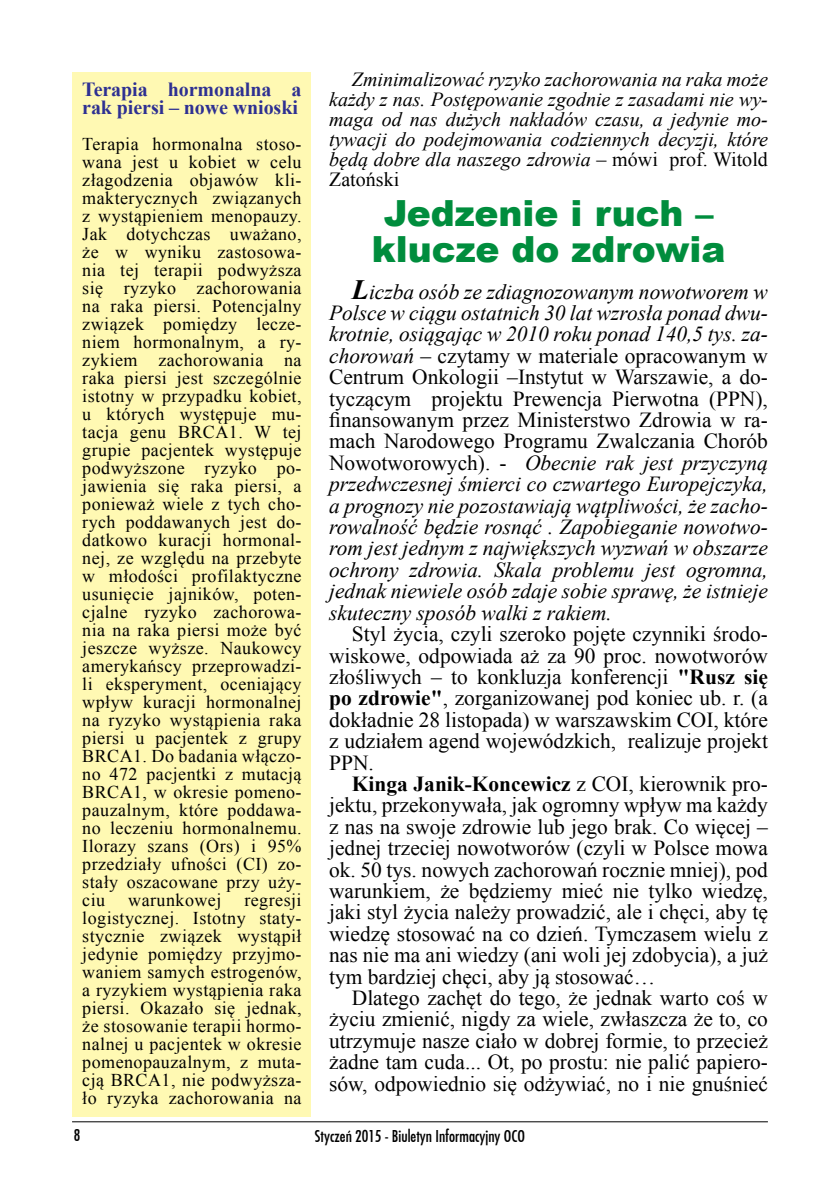
<style>
.page{position:relative;width:840px;height:1191px;background:#fff}
.page>*{position:absolute;margin:0;border:0;box-sizing:border-box;transform-origin:0 0}
.t1{font:900 36px/36px "Arial";color:#008d3d;text-align:center}
.t2{font:21.4px/21.4px "Times New Roman";color:#000;text-align:justify}
.t3{font:italic 21.4px/21.4px "Times New Roman";color:#000;text-align:justify}
.t4{font:italic 20px/20px "Times New Roman";color:#000;text-align:justify}
.t5{font:700 20px/18px "Times New Roman";letter-spacing:-.005em;color:#2e3092}
.t6{font:18px/18px "Times New Roman";letter-spacing:.025em;color:#000;text-align:justify}
.t7{font:16px "Fujiyama";color:#000}
.s1{font-style:normal}
.s2{font-weight:700;font-size:28px}
.s3{font-weight:700}
</style>
<div class="page">
<hr style="left:72px;top:1121px;width:695px;height:1px;background:#000">
<div style="left:72px;top:72px;width:238px;height:1045px;background:#fff9b3"></div>
<p class="t5" style="left:82px;top:79px;width:221px">Terapia hormonalna a rak piersi – nowe wnioski</p>
<p class="t6" style="left:82px;top:134px;width:221px">Terapia hormonalna stoso&shy;wana jest u kobiet w celu złagodzenia objawów kli&shy;makterycznych związanych z wystąpieniem menopauzy.<br>Jak dotychczas uważano, że w wyniku zastosowa&shy;nia tej terapii podwyższa się ryzyko zachorowania na raka piersi. Potencjalny związek pomiędzy lecze&shy;niem hormonalnym, a ry&shy;zykiem zachorowania na raka piersi jest szczególnie istotny w przypadku kobiet, u których występuje mu&shy;tacja genu BRCA1. W tej grupie pacjentek występuje podwyższone ryzyko po&shy;jawienia się raka piersi, a ponieważ wiele z tych cho&shy;rych poddawanych jest do&shy;datkowo kuracji hormonal&shy;nej, ze względu na przebyte w młodości profilaktyczne usunięcie jajników, poten&shy;cjalne ryzyko zachorowa&shy;nia na raka piersi może być jeszcze wyższe. Naukowcy amerykańscy przeprowadzi&shy;li eksperyment, oceniający wpływ kuracji hormonalnej na ryzyko wystąpienia raka piersi u pacjentek z grupy BRCA1. Do badania włączo&shy;no 472 pacjentki z mutacją BRCA1, w okresie pomeno&shy;pauzalnym, które poddawa&shy;no leczeniu hormonalnemu.<br>Ilorazy szans (Ors) i 95% przedziały ufności (CI) zo&shy;stały oszacowane przy uży&shy;ciu</p>
<p class="t6" style="left:82px;top:890px;width:221px;text-indent:162px">regresji logistycznej. Istotny staty&shy;stycznie związek wystąpił jedynie pomiędzy przyjmo&shy;waniem samych estrogenów, a ryzykiem wystąpienia raka piersi. Okazało się jednak, że stosowanie terapii hormo&shy;nalnej u pacjentek w okresie pomenopauzalnym, z muta&shy;cją BRCA1, nie podwyższa&shy;ło ryzyka zachorowania na</p>
<p class="t6" style="left:128px;top:890px;width:95px">warunkowej</p>
<p class="t4" style="left:329px;top:69px;width:440px;text-indent:23px">Zminimalizować ryzyko zachorowania na raka może każdy z nas. Postępowanie zgodnie z zasadami nie wy&shy;maga od nas dużych nakładów czasu, a jedynie mo&shy;tywacji do podejmowania codziennych decyzji, które będą dobre dla naszego zdrowia <span class="s1">– mówi prof. Witold Zatoński</span></p>
<h1 class="t1" style="left:371px;top:194px;width:355px">Jedzenie i ruch – klucze do zdrowia</h1>
<p class="t3" style="left:329px;top:280px;width:440px;text-indent:23px"><span class="s2">L</span>iczba osób ze zdiagnozowanym nowotworem w Polsce w ciągu ostatnich 30 lat wzrosła ponad dwu&shy;krotnie, osiągając w 2010 roku ponad 140,5 tys. za&shy;chorowań <span class="s1">– czytamy w materiale opracowanym w Centrum Onkologii –Instytut w Warszawie, a do&shy;tyczącym projektu Prewencja Pierwotna (PPN), finansowanym przez Ministerstwo Zdrowia w ra&shy;mach Narodowego Programu Zwalczania Chorób Nowotworowych). -</span> Obecnie rak jest przyczyną przedwczesnej śmierci co czwartego Europejczyka, a prognozy nie pozostawiają wątpliwości, że zacho&shy;rowalność będzie rosnąć . Zapobieganie nowotwo&shy;rom jest jednym z największych wyzwań w obszarze ochrony zdrowia. Skala problemu jest ogromna, jednak niewiele osób zdaje sobie sprawę, że istnieje skuteczny sposób walki z rakiem.</p>
<p class="t2" style="left:329px;top:622px;width:440px;text-indent:23px">Styl życia, czyli szeroko pojęte czynniki środo&shy;wiskowe, odpowiada aż za 90 proc. nowotworów złośliwych – to konkluzja konferencji <span class="s3">"Rusz się po zdrowie"</span>, zorganizowanej pod koniec ub. r. (a dokładnie 28 listopada) w warszawskim COI, które z udziałem agend wojewódzkich, realizuje projekt PPN.</p>
<p class="t2" style="left:329px;top:772px;width:440px;text-indent:23px"><span class="s3">Kinga Janik-Koncewicz</span> z COI, kierownik pro&shy;jektu, przekonywała, jak ogromny wpływ ma każdy z nas na swoje zdrowie lub jego brak. Co więcej – jednej trzeciej nowotworów (czyli w Polsce mowa ok. 50 tys. nowych zachorowań rocznie mniej), pod warunkiem, że będziemy mieć nie tylko wiedzę, jaki styl życia należy prowadzić, ale i chęci, aby tę wiedzę stosować na co dzień. Tymczasem wielu z nas nie ma ani wiedzy (ani woli jej zdobycia), a już tym bardziej chęci, aby ją stosować…</p>
<p class="t2" style="left:329px;top:986px;width:440px;text-indent:23px">Dlatego zachęt do tego, że jednak warto coś w życiu zmienić, nigdy za wiele, zwłaszcza że to, co utrzymuje nasze ciało w dobrej formie, to przecież żadne tam cuda... Ot, po prostu: nie palić papiero&shy;sów, odpowiednio się odżywiać, no i nie gnuśnieć</p>
<p class="t7" style="left:74px;top:1124px;width:8px">8</p>
<p class="t7" style="left:315px;top:1125px;width:211px">Styczeń 2015 - Biuletyn Informacyjny OCO</p>
</div>
